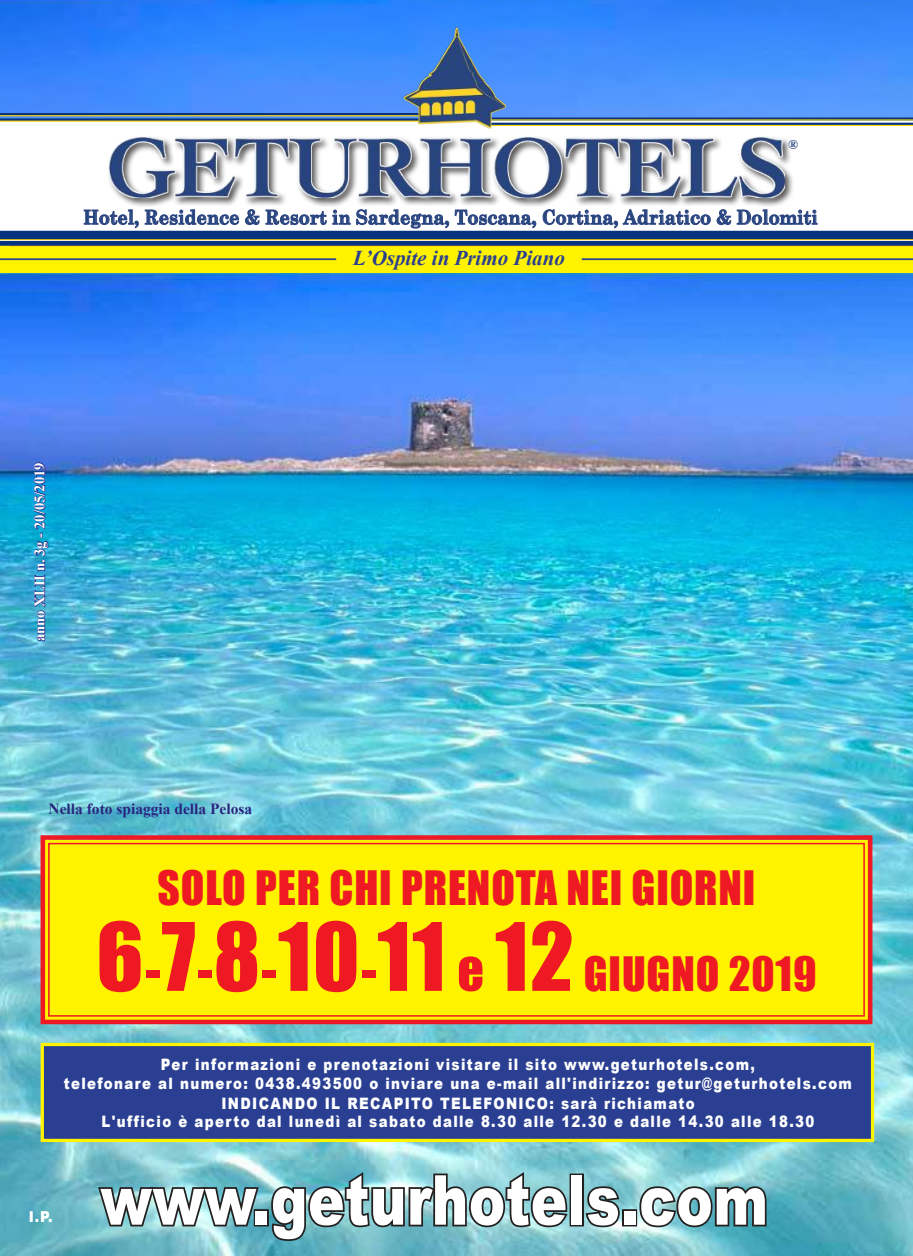
<style>
.page{position:relative;width:913px;height:1256px;background:#fff}
.page>*{position:absolute;margin:0;border:0;box-sizing:border-box;transform-origin:0 0}
.t1{font:900 68.95px "Arial";letter-spacing:.01em;color:#fff;scale:.79 1}
.t2{font:43.57px/85.8px "Impact";letter-spacing:.02em;color:#ef1923;text-align:center}
.t3{font:italic 700 21px "Times New Roman";color:#2a3f91}
.t4{font:700 19.6px "Century Schoolbook";color:#28457f;scale:.91 1}
.t5{font:900 15.75px/19.2px "Arial";letter-spacing:.1em;color:#fff;text-align:center;scale:.85 1}
.t6{font:700 15.4px "Times New Roman";color:#29247f}
.t7{font:900 15.05px "Arial";color:#fff;scale:.89 1}
.t8{font:700 14.7px "Times New Roman";color:#fff}
.t9{font:700 12.95px "Century Schoolbook";color:#28457f}
.s1{font-size:86.98px}
.s2{font-size:52.15px}
</style>
<div class="page">
<img style="left:0;top:0;width:913px;height:118px">
<img style="left:0;top:273px;width:913px;height:982px">
<svg style="left:96px;top:1184px;width:165px;height:44px;background:#6a9094"></svg>
<div style="left:254px;top:1208px;width:15px;height:18px;border:4px solid #241f1f"></div>
<svg style="left:269px;top:1168px;width:301px;height:74px;background:#70a1a7"></svg>
<div style="left:569px;top:1173px;width:15px;height:53px;border:4px solid #241f1f"></div>
<svg style="left:584px;top:1183px;width:38px;height:45px;background:#698f94"></svg>
<div style="left:622px;top:1208px;width:15px;height:18px;border:4px solid #241f1f"></div>
<svg style="left:637px;top:1183px;width:131px;height:46px;background:#5c8b91"></svg>
<svg style="left:34px;top:462px;width:15px;height:179px;background:#247bb8"></svg>
<div style="left:0;top:245px;width:913px;height:28px;background:#fff300"></div>
<hr style="left:0;top:258px;width:336px;height:2px;background:#2a3f91">
<hr style="left:582px;top:258px;width:331px;height:2px;background:#2a3f91">
<svg style="left:0;top:209px;width:913px;height:37px"></svg>
<svg style="left:507px;top:118px;width:406px;height:7px"></svg>
<svg style="left:0;top:113px;width:401px;height:7px;background:#2f5ca3"></svg>
<hr style="left:0;top:120px;width:422px;height:2px;background:#ffd700">
<hr style="left:0;top:115px;width:420px;height:1px;background:#ffd700">
<hr style="left:490px;top:119px;width:423px;height:1px;background:#ffd700">
<hr style="left:489px;top:125px;width:424px;height:1px;background:#ffd700">
<img style="left:401px;top:22px;width:106px;height:107px">
<div style="left:108px;top:135px;width:686px;height:72px;background:#241f1f;opacity:.75"></div>
<img style="left:110px;top:137px;width:674px;height:61px">
<svg style="left:788px;top:139px;width:6px;height:11px"></svg>
<svg style="left:38px;top:832px;width:837px;height:194px;background:#f9e309"></svg>
<div style="left:48px;top:842px;width:817px;height:174px;border:2px solid #ef1923"></div>
<div style="left:41px;top:1042px;width:833px;height:99px;background:#2a3f91;border:3px solid #fff300"></div>
<p class="t9" style="left:788px;top:134px;width:11px">®</p>
<p class="t4" style="left:83px;top:202px;width:808px">Hotel, Residence &amp; Resort in Sardegna, Toscana, Cortina, Adriatico &amp; Dolomiti</p>
<h3 class="t3" style="left:353px;top:243px;width:213px">L’Ospite in Primo Piano</h3>
<p class="t8" style="left:29px;top:641px;width:180px;rotate:-90deg">anno XLII n. 3g - 20/05/2019</p>
<p class="t6" style="left:49px;top:797px;width:205px">Nella foto spiaggia della Pelosa</p>
<h2 class="t2" style="left:96px;top:843px;width:721px">SOLO PER CHI PRENOTA NEI GIORNI<br><span class="s1">6</span><span class="s2">-</span><span class="s1">7</span><span class="s2">-</span><span class="s1">8</span><span class="s2">-</span><span class="s1">10</span><span class="s2">-</span><span class="s1">11</span> <span class="s2">e</span> <span class="s1">12</span> GIUGNO 2019</h2>
<p class="t5" style="left:64px;top:1054px;width:928px">Per informazioni e prenotazioni visitare il sito www.geturhotels.com,<br>telefonare al numero: 0438.493500 o inviare una e-mail all'indirizzo: getur@geturhotels.com<br>INDICANDO IL RECAPITO TELEFONICO: sarà richiamato</p>
<p class="t7" style="left:29px;top:1205px;width:28px">I.P.</p>
<p class="t5" style="left:101px;top:1110px;width:840px">L'ufficio è aperto dal lunedì al sabato dalle 8.30 alle 12.30 e dalle 14.30 alle 18.30</p>
<h1 class="t1" style="left:100px;top:1149px;width:846px">www.geturhotels.com</h1>
</div>
